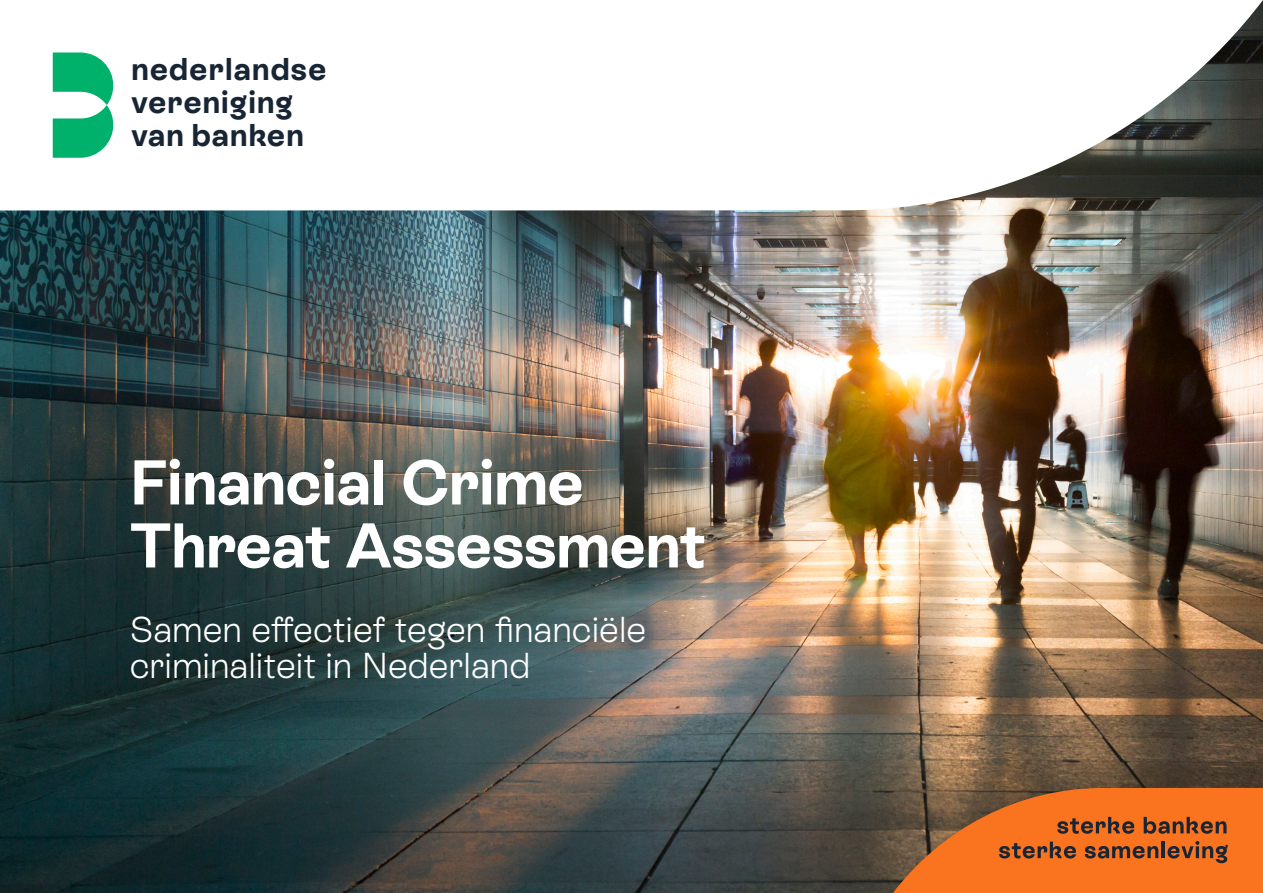
<style>
.page{position:relative;width:1263px;height:893px;background:#fff}
.page>*{position:absolute;margin:0;border:0;box-sizing:border-box;transform-origin:0 0}
.Titel{font:700 63px/63px "ES Rebond Grotesque";color:#fff}
.Ondertitel{font:300 36px/36px "ES Rebond Grotesque";color:#fff}
.t1{font:700 31.5px/33px "ES Rebond Grotesque";letter-spacing:.04em;color:#182534}
</style>
<div class="page">
<img style="left:0;top:210px;width:1263px;height:683px">
<svg style="left:52px;top:0;width:1211px;height:210px"></svg>
<svg style="left:53px;top:53px;width:60px;height:105px"></svg>
<svg style="left:893px;top:788px;width:370px;height:105px;background:#d06825"></svg>
<p class="t1" style="left:132px;top:51px;width:196px">nederlandse vereniging van banken</p>
<p class="Titel" style="left:130px;top:448px;width:577px">Financial Crime<br>Threat Assessment</p>
<p class="Ondertitel" style="left:130px;top:611px;width:518px">Samen effectief tegen financiële criminaliteit in Nederland</p>
</div>
